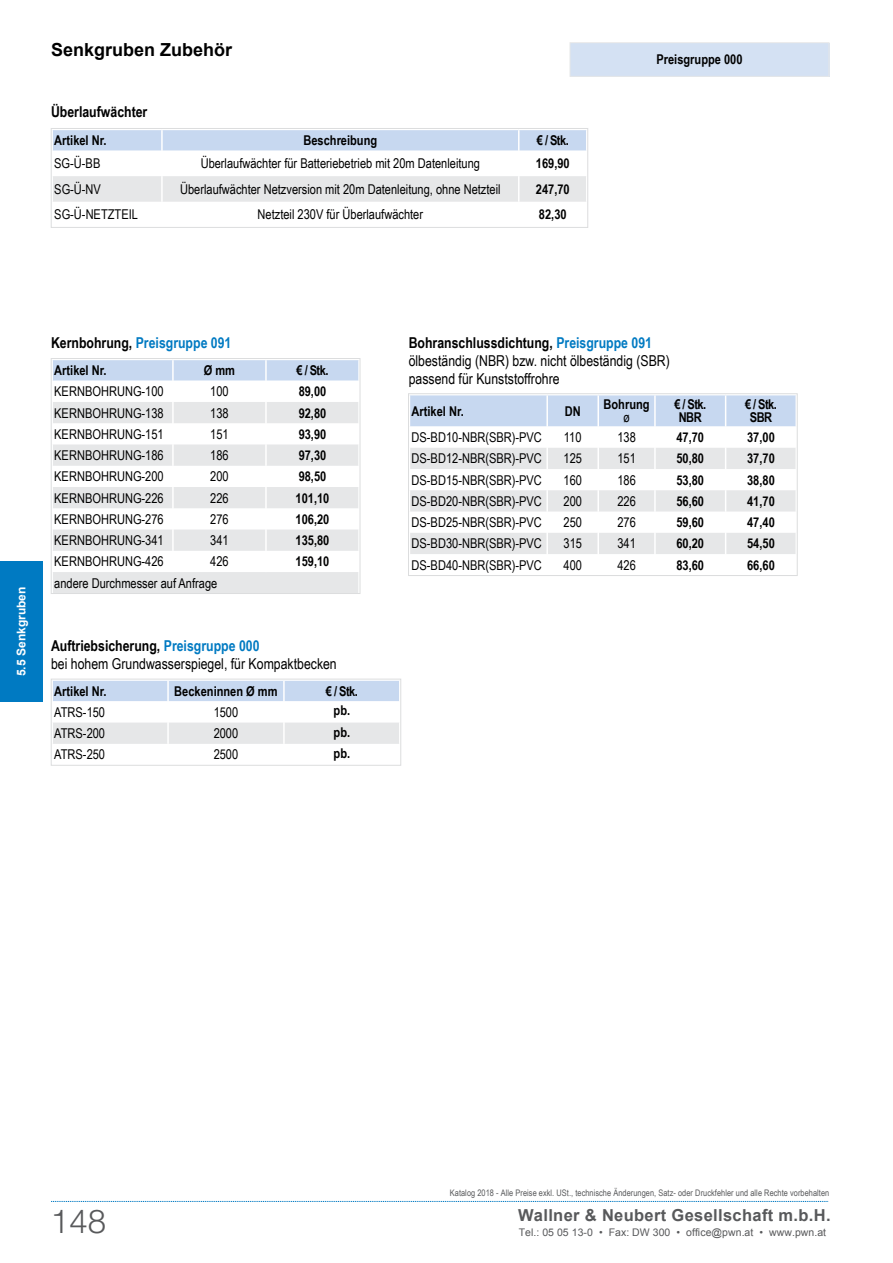
<style>
.page{position:relative;width:893px;height:1263px;background:#fff}
.page>*{position:absolute;margin:0;border:0;box-sizing:border-box;transform-origin:0 0}
.t1{font:300 33px "Helvetica Neue LT Std";color:#58595b}
.t2{font:700 18px "Arial";color:#000}
.t3{font:700 16.5px "Arial";letter-spacing:.02em;color:#58595b}
.t4{font:15px/18px "Arial Narrow";color:#000}
.t5{font:700 15px "Arial Narrow";color:#007ac2}
.t6{font:700 15px "Arial Narrow";color:#000}
.t7{font:13.5px "Arial Narrow";color:#000}
.t8{font:700 13.5px/13.5px "Arial Narrow";color:#000;text-align:center}
.t9{font:700 12px "Arial";color:#fff}
.t10{font:10.5px "Arial";letter-spacing:.005em;color:#58595b}
.t11{font:9px "Arial Narrow";letter-spacing:.005em;color:#58595b}
.s1{color:#000}
.s2{font-weight:700}
.s3{font-weight:700;color:#007ac2}
</style>
<div class="page">
<div style="left:0;top:561px;width:43px;height:141px;background:#007ac2"></div>
<svg style="left:51px;top:1201px;width:777px;height:1px"></svg>
<svg style="left:53px;top:130px;width:533px;height:72px"></svg>
<div style="left:51px;top:128px;width:537px;height:100px;border:1px solid #dcddde"></div>
<div style="left:570px;top:43px;width:259px;height:33px;background:#d4e1f3"></div>
<div style="left:570px;top:43px;width:259px;height:34px;border:1px solid #e6e7e8"></div>
<svg style="left:410px;top:395px;width:385px;height:159px"></svg>
<div style="left:408px;top:393px;width:389px;height:183px;border:1px solid #dcddde"></div>
<svg style="left:53px;top:681px;width:346px;height:63px"></svg>
<hr style="left:167px;top:681px;width:2px;height:20px;background:#fff">
<hr style="left:283px;top:681px;width:2px;height:20px;background:#fff">
<hr style="left:167px;top:701px;width:2px;height:21px;background:#fff">
<hr style="left:283px;top:701px;width:2px;height:21px;background:#fff">
<hr style="left:167px;top:722px;width:2px;height:22px;background:#fff">
<hr style="left:283px;top:722px;width:2px;height:22px;background:#fff">
<div style="left:51px;top:679px;width:350px;height:86px;border:1px solid #dcddde"></div>
<svg style="left:53px;top:360px;width:305px;height:21px;background:#c8d9f0"></svg>
<svg style="left:53px;top:402px;width:305px;height:190px;fill:#e6e7e8"></svg>
<hr style="left:172px;top:360px;width:2px;height:21px;background:#fff">
<hr style="left:265px;top:360px;width:2px;height:21px;background:#fff">
<hr style="left:172px;top:402px;width:2px;height:21px;background:#fff">
<hr style="left:265px;top:402px;width:2px;height:21px;background:#fff">
<hr style="left:172px;top:423px;width:2px;height:21px;background:#fff">
<hr style="left:265px;top:423px;width:2px;height:21px;background:#fff">
<hr style="left:172px;top:444px;width:2px;height:22px;background:#fff">
<hr style="left:265px;top:444px;width:2px;height:22px;background:#fff">
<hr style="left:172px;top:466px;width:2px;height:21px;background:#fff">
<hr style="left:265px;top:466px;width:2px;height:21px;background:#fff">
<hr style="left:172px;top:487px;width:2px;height:21px;background:#fff">
<hr style="left:265px;top:487px;width:2px;height:21px;background:#fff">
<hr style="left:172px;top:508px;width:2px;height:21px;background:#fff">
<hr style="left:265px;top:508px;width:2px;height:21px;background:#fff">
<hr style="left:172px;top:529px;width:2px;height:22px;background:#fff">
<hr style="left:265px;top:529px;width:2px;height:22px;background:#fff">
<hr style="left:172px;top:551px;width:2px;height:21px;background:#fff">
<hr style="left:265px;top:551px;width:2px;height:21px;background:#fff">
<div style="left:51px;top:358px;width:309px;height:236px;border:1px solid #dcddde"></div>
<h2 class="t2" style="left:51px;top:38px;width:183px">Senkgruben Zubehör</h2>
<p class="t6" style="left:51px;top:101px;width:98px">Überlaufwächter</p>
<p class="t8" style="left:54px;top:133px;width:54px">Artikel Nr.</p>
<p class="t8" style="left:303px;top:133px;width:75px">Beschreibung</p>
<p class="t8" style="left:537px;top:133px;width:33px">€ / Stk.</p>
<p class="t7" style="left:54px;top:154px;width:48px">SG-Ü-BB</p>
<p class="t7" style="left:201px;top:154px;width:281px">Überlaufwächter für Batteriebetrieb mit 20m Datenleitung</p>
<p class="t8" style="left:536px;top:156px;width:35px">169,90</p>
<p class="t7" style="left:54px;top:179px;width:48px">SG-Ü-NV</p>
<p class="t7" style="left:180px;top:179px;width:322px">Überlaufwächter Netzversion mit 20m Datenleitung, ohne Netzteil</p>
<p class="t8" style="left:536px;top:182px;width:35px">247,70</p>
<p class="t7" style="left:54px;top:205px;width:85px">SG-Ü-NETZTEIL</p>
<p class="t7" style="left:258px;top:205px;width:167px">Netzteil 230V für Überlaufwächter</p>
<p class="t8" style="left:539px;top:207px;width:29px">82,30</p>
<p class="t8" style="left:656px;top:52px;width:88px">Preisgruppe 000</p>
<p class="t9" style="left:13px;top:676px;width:91px;rotate:-90deg">5.5 Senkgruben</p>
<p class="t5" style="left:51px;top:331px;width:182px"><span class="s1">Kernbohrung,</span> Preisgruppe 091</p>
<p class="t8" style="left:54px;top:363px;width:54px">Artikel Nr.</p>
<p class="t8" style="left:204px;top:363px;width:33px">Ø mm</p>
<p class="t8" style="left:297px;top:363px;width:33px">€ / Stk.</p>
<p class="t7" style="left:54px;top:382px;width:111px">KERNBOHRUNG-100</p>
<p class="t7" style="left:210px;top:382px;width:20px">100</p>
<p class="t8" style="left:299px;top:384px;width:29px">89,00</p>
<p class="t7" style="left:54px;top:403px;width:111px">KERNBOHRUNG-138</p>
<p class="t7" style="left:210px;top:403px;width:20px">138</p>
<p class="t8" style="left:299px;top:405px;width:29px">92,80</p>
<p class="t7" style="left:54px;top:424px;width:111px">KERNBOHRUNG-151</p>
<p class="t7" style="left:210px;top:424px;width:20px">151</p>
<p class="t8" style="left:299px;top:427px;width:29px">93,90</p>
<p class="t7" style="left:54px;top:445px;width:111px">KERNBOHRUNG-186</p>
<p class="t7" style="left:210px;top:445px;width:20px">186</p>
<p class="t8" style="left:299px;top:448px;width:29px">97,30</p>
<p class="t7" style="left:54px;top:467px;width:111px">KERNBOHRUNG-200</p>
<p class="t7" style="left:210px;top:467px;width:20px">200</p>
<p class="t8" style="left:299px;top:469px;width:29px">98,50</p>
<p class="t7" style="left:54px;top:488px;width:111px">KERNBOHRUNG-226</p>
<p class="t7" style="left:210px;top:488px;width:20px">226</p>
<p class="t8" style="left:296px;top:490px;width:35px">101,10</p>
<p class="t7" style="left:54px;top:509px;width:111px">KERNBOHRUNG-276</p>
<p class="t7" style="left:210px;top:509px;width:20px">276</p>
<p class="t8" style="left:296px;top:512px;width:35px">106,20</p>
<p class="t7" style="left:54px;top:530px;width:111px">KERNBOHRUNG-341</p>
<p class="t7" style="left:210px;top:530px;width:20px">341</p>
<p class="t8" style="left:296px;top:533px;width:35px">135,80</p>
<p class="t7" style="left:54px;top:552px;width:111px">KERNBOHRUNG-426</p>
<p class="t7" style="left:210px;top:552px;width:20px">426</p>
<p class="t8" style="left:296px;top:554px;width:35px">159,10</p>
<p class="t7" style="left:54px;top:573px;width:165px">andere Durchmesser auf Anfrage</p>
<p class="t4" style="left:51px;top:636px;width:287px"><span class="s2">Auftriebsicherung,</span> <span class="s3">Preisgruppe 000<br></span>bei hohem Grundwasserspiegel, für Kompaktbecken</p>
<p class="t8" style="left:54px;top:683px;width:54px">Artikel Nr.</p>
<p class="t8" style="left:174px;top:683px;width:105px">Beckeninnen Ø mm</p>
<p class="t8" style="left:326px;top:683px;width:33px">€ / Stk.</p>
<p class="t7" style="left:54px;top:702px;width:52px">ATRS-150</p>
<p class="t7" style="left:214px;top:702px;width:26px">1500</p>
<p class="t8" style="left:334px;top:703px;width:18px">pb.</p>
<p class="t7" style="left:54px;top:723px;width:52px">ATRS-200</p>
<p class="t7" style="left:214px;top:723px;width:26px">2000</p>
<p class="t8" style="left:334px;top:724px;width:18px">pb.</p>
<p class="t7" style="left:54px;top:745px;width:52px">ATRS-250</p>
<p class="t7" style="left:214px;top:745px;width:26px">2500</p>
<p class="t8" style="left:334px;top:746px;width:18px">pb.</p>
<p class="t4" style="left:409px;top:333px;width:263px"><span class="s2">Bohranschlussdichtung,</span> <span class="s3">Preisgruppe 091 </span>ölbeständig (NBR) bzw. nicht ölbeständig (SBR) passend für Kunststoffrohre</p>
<p class="t8" style="left:412px;top:403px;width:54px">Artikel Nr.</p>
<p class="t8" style="left:565px;top:403px;width:17px">DN</p>
<p class="t8" style="left:604px;top:397px;width:48px">Bohrung</p>
<p class="t7" style="left:623px;top:408px;width:8px">ø</p>
<p class="t8" style="left:674px;top:397px;width:33px">€ / Stk.<br>NBR</p>
<p class="t8" style="left:745px;top:397px;width:33px">€ / Stk.<br>SBR</p>
<p class="t7" style="left:412px;top:427px;width:132px">DS-BD10-NBR(SBR)-PVC</p>
<p class="t7" style="left:564px;top:427px;width:19px">110</p>
<p class="t7" style="left:617px;top:427px;width:20px">138</p>
<p class="t8" style="left:676px;top:430px;width:29px">47,70</p>
<p class="t8" style="left:747px;top:430px;width:29px">37,00</p>
<p class="t7" style="left:412px;top:449px;width:132px">DS-BD12-NBR(SBR)-PVC</p>
<p class="t7" style="left:563px;top:449px;width:20px">125</p>
<p class="t7" style="left:617px;top:449px;width:20px">151</p>
<p class="t8" style="left:676px;top:451px;width:29px">50,80</p>
<p class="t8" style="left:747px;top:451px;width:29px">37,70</p>
<p class="t7" style="left:412px;top:470px;width:132px">DS-BD15-NBR(SBR)-PVC</p>
<p class="t7" style="left:563px;top:470px;width:20px">160</p>
<p class="t7" style="left:617px;top:470px;width:20px">186</p>
<p class="t8" style="left:676px;top:472px;width:29px">53,80</p>
<p class="t8" style="left:747px;top:472px;width:29px">38,80</p>
<p class="t7" style="left:412px;top:491px;width:132px">DS-BD20-NBR(SBR)-PVC</p>
<p class="t7" style="left:563px;top:491px;width:20px">200</p>
<p class="t7" style="left:617px;top:491px;width:20px">226</p>
<p class="t8" style="left:676px;top:494px;width:29px">56,60</p>
<p class="t8" style="left:747px;top:494px;width:29px">41,70</p>
<p class="t7" style="left:412px;top:512px;width:132px">DS-BD25-NBR(SBR)-PVC</p>
<p class="t7" style="left:563px;top:512px;width:20px">250</p>
<p class="t7" style="left:617px;top:512px;width:20px">276</p>
<p class="t8" style="left:676px;top:515px;width:29px">59,60</p>
<p class="t8" style="left:747px;top:515px;width:29px">47,40</p>
<p class="t7" style="left:412px;top:534px;width:132px">DS-BD30-NBR(SBR)-PVC</p>
<p class="t7" style="left:563px;top:534px;width:20px">315</p>
<p class="t7" style="left:617px;top:534px;width:20px">341</p>
<p class="t8" style="left:676px;top:536px;width:29px">60,20</p>
<p class="t8" style="left:747px;top:536px;width:29px">54,50</p>
<p class="t7" style="left:412px;top:555px;width:132px">DS-BD40-NBR(SBR)-PVC</p>
<p class="t7" style="left:563px;top:555px;width:20px">400</p>
<p class="t7" style="left:617px;top:555px;width:20px">426</p>
<p class="t8" style="left:676px;top:557px;width:29px">83,60</p>
<p class="t8" style="left:747px;top:557px;width:29px">66,60</p>
<h1 class="t1" style="left:51px;top:1200px;width:57px">148</h1>
<p class="t11" style="left:450px;top:1186px;width:381px">Katalog 2018 - Alle Preise exkl. USt., technische Änderungen, Satz- oder Druckfehler und alle Rechte vorbehalten</p>
<p class="t3" style="left:518px;top:1204px;width:314px">Wallner &amp; Neubert Gesellschaft m.b.H.</p>
<p class="t10" style="left:519px;top:1225px;width:309px">Tel.: 05 05 13-0 • Fax: DW 300 • office@pwn.at • www.pwn.at</p>
</div>
